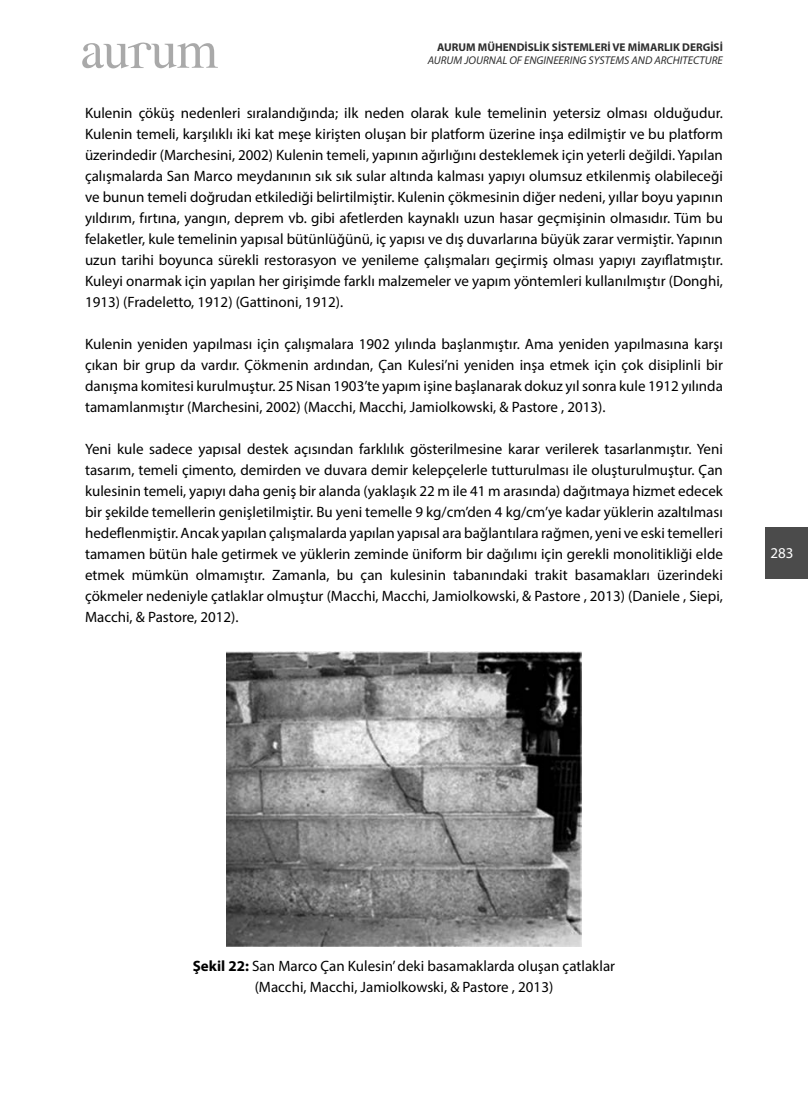
<style>
.page{position:relative;width:808px;height:1106px;background:#fff}
.page>*{position:absolute;margin:0;border:0;box-sizing:border-box;transform-origin:0 0}
.t1{font:15px/21px "Myriad Pro";color:#000;text-align:justify}
.t2{font:15px "Myriad Pro";color:#fff}
.t3{font:italic 11.25px "Myriad Pro";color:#2e2e2e}
.t4{font:700 11.25px "Myriad Pro";color:#2e2e2e}
.s1{font-weight:700}
</style>
<div class="page">
<svg style="left:82px;top:42px;width:136px;height:26px"></svg>
<div style="left:765px;top:527px;width:43px;height:51px;background:#4b4b4b"></div>
<img style="left:226px;top:651px;width:356px;height:295px">
<p class="t4" style="left:437px;top:40px;width:287px">AURUM MÜHENDİSLİK SİSTEMLERİ VE MİMARLIK DERGİSİ</p>
<p class="t3" style="left:428px;top:54px;width:297px">AURUM JOURNAL OF ENGINEERING SYSTEMS AND ARCHITECTURE</p>
<p class="t1" style="left:85px;top:102px;width:639px">Kulenin çöküş nedenleri sıralandığında; ilk neden olarak kule temelinin yetersiz olması olduğudur.<br>Kulenin temeli, karşılıklı iki kat meşe kirişten oluşan bir platform üzerine inşa edilmiştir ve bu platform üzerindedir (Marchesini, 2002) Kulenin temeli, yapının ağırlığını desteklemek için yeterli değildi. Yapılan çalışmalarda San Marco meydanının sık sık sular altında kalması yapıyı olumsuz etkilenmiş olabileceği ve bunun temeli doğrudan etkilediği belirtilmiştir. Kulenin çökmesinin diğer nedeni, yıllar boyu yapının yıldırım, fırtına, yangın, deprem vb. gibi afetlerden kaynaklı uzun hasar geçmişinin olmasıdır. Tüm bu felaketler, kule temelinin yapısal bütünlüğünü, iç yapısı ve dış duvarlarına büyük zarar vermiştir. Yapının uzun tarihi boyunca sürekli restorasyon ve yenileme çalışmaları geçirmiş olması yapıyı zayıflatmıştır.<br>Kuleyi onarmak için yapılan her girişimde farklı malzemeler ve yapım yöntemleri kullanılmıştır (Donghi, 1913) (Fradeletto, 1912) (Gattinoni, 1912).</p>
<p class="t1" style="left:85px;top:333px;width:639px">Kulenin yeniden yapılması için çalışmalara 1902 yılında başlanmıştır. Ama yeniden yapılmasına karşı çıkan bir grup da vardır. Çökmenin ardından, Çan Kulesi’ni yeniden inşa etmek için çok disiplinli bir danışma komitesi kurulmuştur. 25 Nisan 1903’te yapım işine başlanarak dokuz yıl sonra kule 1912 yılında tamamlanmıştır (Marchesini, 2002) (Macchi, Macchi, Jamiolkowski, &amp; Pastore , 2013).</p>
<p class="t1" style="left:85px;top:438px;width:639px">Yeni kule sadece yapısal destek açısından farklılık gösterilmesine karar verilerek tasarlanmıştır. Yeni tasarım, temeli çimento, demirden ve duvara demir kelepçelerle tutturulması ile oluşturulmuştur. Çan kulesinin temeli, yapıyı daha geniş bir alanda (yaklaşık 22 m ile 41 m arasında) dağıtmaya hizmet edecek bir şekilde temellerin genişletilmiştir. Bu yeni temelle 9 kg/cm’den 4 kg/cm’ye kadar yüklerin azaltılması hedeflenmiştir. Ancak yapılan çalışmalarda yapılan yapısal ara bağlantılara rağmen, yeni ve eski temelleri tamamen bütün hale getirmek ve yüklerin zeminde üniform bir dağılımı için gerekli monolitikliği elde etmek mümkün olmamıştır. Zamanla, bu çan kulesinin tabanındaki trakit basamakları üzerindeki çökmeler nedeniyle çatlaklar olmuştur (Macchi, Macchi, Jamiolkowski, &amp; Pastore , 2013) (Daniele , Siepi, Macchi, &amp; Pastore, 2012).</p>
<p class="t2" style="left:770px;top:543px;width:25px">283</p>
<p class="t1" style="left:193px;top:955px;width:424px;text-align:center"><span class="s1">Şekil 22:</span> San Marco Çan Kulesin’ deki basamaklarda oluşan çatlaklar (Macchi, Macchi, Jamiolkowski, &amp; Pastore , 2013)</p>
</div>
